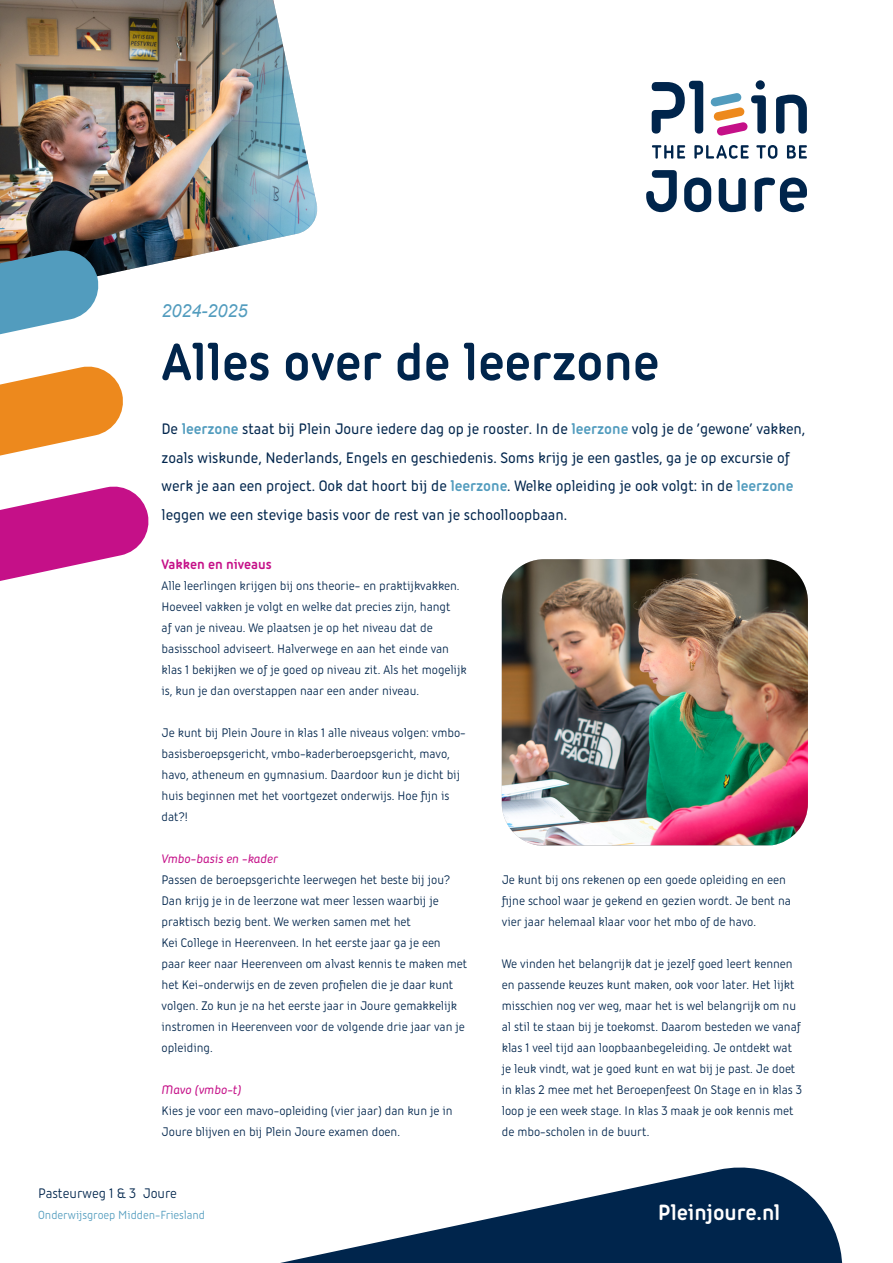
<style>
.page{position:relative;width:893px;height:1263px;background:#fff}
.page>*{position:absolute;margin:0;border:0;box-sizing:border-box;transform-origin:0 0}
.Kop{font:700 57px "Iconic";color:#00254c}
.www{font:700 24px "Iconic";color:#fff}
.Kop-2{font:italic 18px "Arial";color:#529cbe}
.Intro{font:500 16.5px/28.5px "Iconic";color:#00254c}
.Adres{font:15px "Iconic";color:#00254c}
.Tussenkop{font:700 15px "Iconic";color:#c51088}
.Bodytekst{font:13.5px/21px "Iconic";color:#00254c}
.Tussenkop-2{font:italic 500 13.5px "Iconic";color:#c51088}
.Adres-2{font:12.75px "Iconic";color:#529cbe}
.s1{font-weight:700;color:#529cbe}
</style>
<div class="page">
<img style="left:0;top:0;width:318px;height:270px">
<div style="left:756px;top:80px;width:9px;height:10px;background:#00254c;border-radius:50%"></div>
<svg style="left:776px;top:95px;width:31px;height:39px"></svg>
<svg style="left:652px;top:81px;width:51px;height:53px"></svg>
<svg style="left:646px;top:170px;width:31px;height:42px"></svg>
<svg style="left:684px;top:178px;width:27px;height:34px"></svg>
<svg style="left:719px;top:178px;width:27px;height:34px"></svg>
<svg style="left:755px;top:178px;width:52px;height:34px"></svg>
<svg style="left:710px;top:93px;width:56px;height:43px"></svg>
<svg style="left:652px;top:145px;width:33px;height:14px"></svg>
<svg style="left:694px;top:145px;width:55px;height:14px"></svg>
<svg style="left:756px;top:145px;width:21px;height:14px"></svg>
<svg style="left:787px;top:145px;width:20px;height:14px"></svg>
<svg style="left:280px;top:1167px;width:563px;height:96px;fill:#00254c"></svg>
<svg style="left:0;top:486px;width:149px;height:95px"></svg>
<svg style="left:0;top:247px;width:126px;height:209px"></svg>
<img style="left:502px;top:559px;width:306px;height:286px">
<p class="Kop-2" style="left:162px;top:299px;width:88px">2024-2025</p>
<p class="Kop" style="left:162px;top:321px;width:499px">Alles over de leerzone</p>
<p class="Intro" style="left:162px;top:413px;width:645px">De <span class="s1">leerzone</span> staat bij Plein Joure iedere dag op je rooster. In de <span class="s1">leerzone</span> volg je de ‘gewone’ vakken, zoals wiskunde, Nederlands, Engels en geschiedenis. Soms krijg je een gastles, ga je op excursie of werk je aan een project. Ook dat hoort bij de <span class="s1">leerzone</span>. Welke opleiding je ook volgt: in de <span class="s1">leerzone </span>leggen we een stevige basis voor de rest van je schoolloopbaan.</p>
<p class="Tussenkop" style="left:162px;top:554px;width:111px">Vakken en niveaus</p>
<p class="Bodytekst" style="left:162px;top:574px;width:299px">Alle leerlingen krijgen bij ons theorie- en praktijkvakken.<br>Hoeveel vakken je volgt en welke dat precies zijn, hangt</p>
<p class="Bodytekst" style="left:162px;top:616px;width:307px">af van je niveau. We plaatsen je op het niveau dat de basisschool adviseert. Halverwege en aan het einde van klas 1 bekijken we of je goed op niveau zit. Als het mogelijk is, kun je dan overstappen naar een ander niveau.</p>
<p class="Bodytekst" style="left:162px;top:721px;width:306px">Je kunt bij Plein Joure in klas 1 alle niveaus volgen: vmbo&shy;basisberoepsgericht, vmbo-kaderberoepsgericht, mavo, havo, atheneum en gymnasium. Daardoor kun je dicht bij huis beginnen met het voortgezet onderwijs. Hoe fijn is dat?!</p>
<p class="Tussenkop-2" style="left:162px;top:850px;width:118px">Vmbo-basis en -kader</p>
<p class="Bodytekst" style="left:162px;top:868px;width:290px">Passen de beroepsgerichte leerwegen het beste bij jou?<br>Dan krijg je in de leerzone wat meer lessen waarbij je praktisch bezig bent. We werken samen met het</p>
<p class="Bodytekst" style="left:162px;top:931px;width:307px">Kei College in Heerenveen. In het eerste jaar ga je een paar keer naar Heerenveen om alvast kennis te maken met het Kei-onderwijs en de zeven profielen die je daar kunt volgen. Zo kun je na het eerste jaar in Joure gemakkelijk instromen in Heerenveen voor de volgende drie jaar van je opleiding.</p>
<p class="Tussenkop-2" style="left:162px;top:1081px;width:81px">Mavo (vmbo-t)</p>
<p class="Bodytekst" style="left:162px;top:1099px;width:293px">Kies je voor een mavo-opleiding (vier jaar) dan kun je in<br>Joure blijven en bij Plein Joure examen doen.</p>
<p class="Bodytekst" style="left:502px;top:868px;width:291px">Je kunt bij ons rekenen op een goede opleiding en een fijne school waar je gekend en gezien wordt. Je bent na vier jaar helemaal klaar voor het mbo of de havo.</p>
<p class="Bodytekst" style="left:502px;top:952px;width:302px">We vinden het belangrijk dat je jezelf goed leert kennen en passende keuzes kunt maken, ook voor later. Het lijkt misschien nog ver weg, maar het is wel belangrijk om nu al stil te staan bij je toekomst. Daarom besteden we vanaf klas 1 veel tijd aan loopbaanbegeleiding. Je ontdekt wat je leuk vindt, wat je goed kunt en wat bij je past. Je doet in klas 2 mee met het Beroepenfeest On Stage en in klas 3 loop je een week stage. In klas 3 maak je ook kennis met de mbo-scholen in de buurt.</p>
<p class="Adres" style="left:38px;top:1183px;width:140px">Pasteurweg 1 &amp; 3 Joure</p>
<p class="Adres-2" style="left:38px;top:1207px;width:168px">Onderwijsgroep Midden-Friesland</p>
<p class="www" style="left:658px;top:1195px;width:124px">Pleinjoure.nl</p>
</div>
